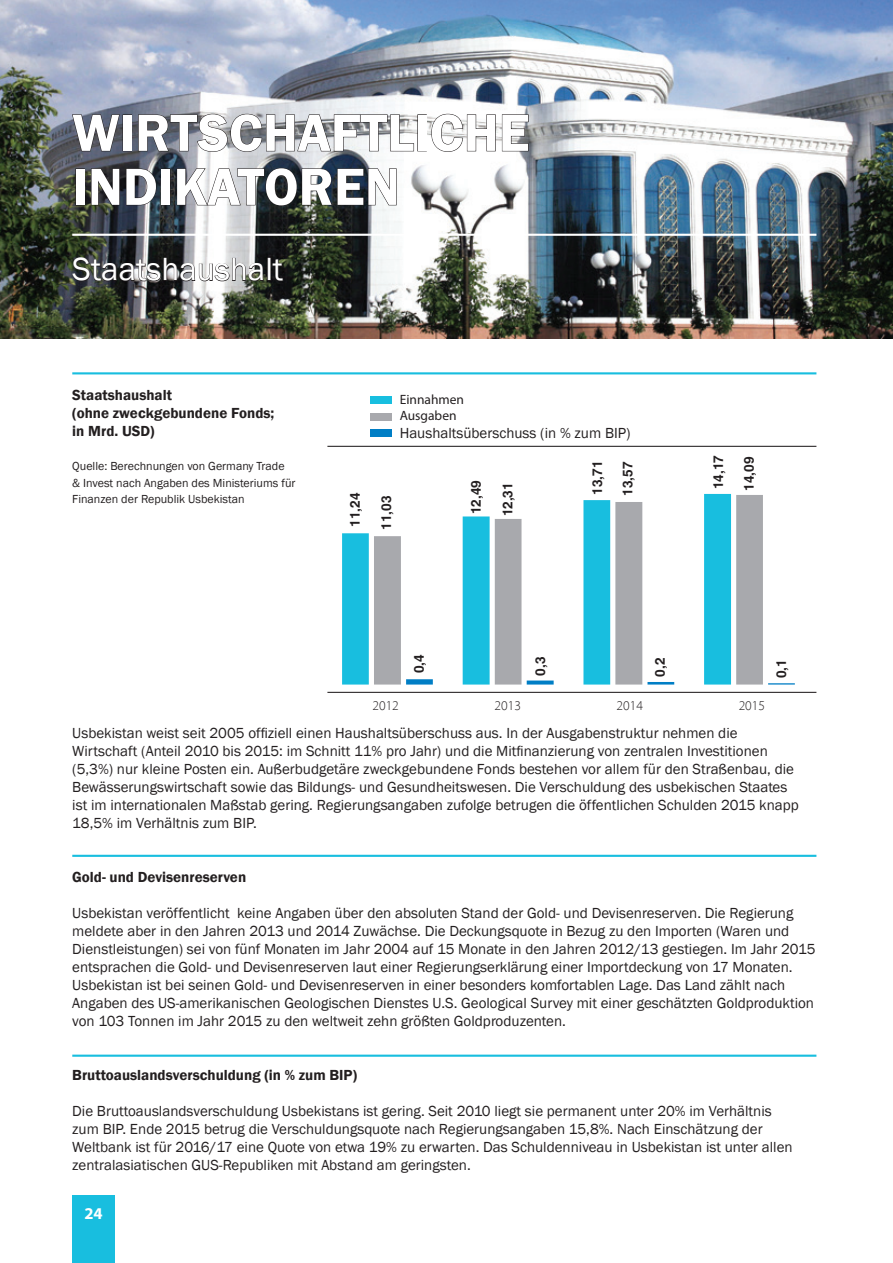
<style>
.page{position:relative;width:893px;height:1263px;background:#fff}
.page>*{position:absolute;margin:0;border:0;box-sizing:border-box;transform-origin:0 0}
.t1{font:600 54px/54px "Franklin Gothic";color:#fff}
.t2{font:33px "Franklin Gothic";color:#fff}
.t3{font:700 16.5px "Myriad Pro";color:#fff}
.t4{font:15px/18px "Franklin Gothic";color:#231f20}
.t5{font:600 15px/18px "Franklin Gothic";color:#231f20}
.t6{font:700 13.5px "K Helios";color:#231f20}
.t7{font:13.5px/16.5px "Myriad Pro";color:#231f20}
.t8{font:300 13.5px "Myriad Pro";color:#231f20}
.t9{font:12px/16.5px "Franklin Gothic";color:#231f20}
</style>
<div class="page">
<div style="left:72px;top:1195px;width:43px;height:68px;background:#18bedf"></div>
<img style="left:0;top:0;width:893px;height:338px">
<hr style="left:72px;top:234px;width:744px;height:2px;background:#fff">
<svg style="left:72px;top:114px;width:48px;height:38px;background:#505461"></svg>
<div style="left:123px;top:114px;width:9px;height:37px;border:1px solid #231f20"></div>
<svg style="left:138px;top:113px;width:276px;height:39px;background:#97999d"></svg>
<div style="left:417px;top:114px;width:10px;height:37px;border:1px solid #231f20"></div>
<svg style="left:431px;top:113px;width:65px;height:39px"></svg>
<svg style="left:502px;top:114px;width:27px;height:38px"></svg>
<div style="left:75px;top:168px;width:10px;height:37px;border:1px solid #231f20"></div>
<svg style="left:91px;top:168px;width:29px;height:38px"></svg>
<svg style="left:126px;top:168px;width:31px;height:38px"></svg>
<div style="left:161px;top:168px;width:9px;height:37px;border:1px solid #231f20"></div>
<svg style="left:176px;top:167px;width:221px;height:39px"></svg>
<svg style="left:72px;top:257px;width:192px;height:25px;background:#686969"></svg>
<div style="left:267px;top:258px;width:4px;height:23px;border:1px solid #231f20"></div>
<svg style="left:272px;top:259px;width:12px;height:23px"></svg>
<hr style="left:72px;top:372px;width:744px;height:2px;background:#18bedf">
<svg style="left:342px;top:494px;width:389px;height:190px;fill:#18bedf"></svg>
<svg style="left:374px;top:495px;width:389px;height:189px"></svg>
<svg style="left:406px;top:679px;width:389px;height:5px"></svg>
<hr style="left:327px;top:692px;width:489px;height:1px;background:#231f20">
<hr style="left:327px;top:446px;width:489px;height:1px;background:#231f20">
<div style="left:370px;top:396px;width:21px;height:7px;background:#18bedf"></div>
<div style="left:370px;top:413px;width:21px;height:7px;background:#a8a9ad"></div>
<div style="left:370px;top:430px;width:21px;height:7px;background:#007ec5"></div>
<hr style="left:72px;top:855px;width:744px;height:2px;background:#18bedf">
<hr style="left:72px;top:1054px;width:744px;height:3px;background:#18bedf">
<h1 class="t1" style="left:72px;top:106px;width:459px">WIRTSCHAFTLICHE<br>INDIKATOREN</h1>
<h2 class="t2" style="left:72px;top:249px;width:212px">Staatshaushalt</h2>
<p class="t5" style="left:72px;top:386px;width:204px">Staatshaushalt<br>(ohne zweckgebundene Fonds; in Mrd. USD)</p>
<p class="t9" style="left:72px;top:458px;width:225px">Quelle: Berechnungen von Germany Trade &amp; Invest nach Angaben des Ministeriums für<br>Finanzen der Republik Usbekistan</p>
<p class="t7" style="left:400px;top:391px;width:66px">Einnahmen<br>Ausgaben</p>
<p class="t4" style="left:400px;top:425px;width:232px">Haushaltsüberschuss (in % zum BIP)</p>
<p class="t6" style="left:347px;top:527px;width:36px;rotate:-90deg">11,24</p>
<p class="t6" style="left:379px;top:530px;width:36px;rotate:-90deg">11,03</p>
<p class="t6" style="left:468px;top:514px;width:36px;rotate:-90deg">12,49</p>
<p class="t6" style="left:500px;top:516px;width:36px;rotate:-90deg">12,31</p>
<p class="t6" style="left:589px;top:495px;width:36px;rotate:-90deg">13,71</p>
<p class="t6" style="left:620px;top:496px;width:36px;rotate:-90deg">13,57</p>
<p class="t6" style="left:711px;top:489px;width:36px;rotate:-90deg">14,17</p>
<p class="t6" style="left:741px;top:491px;width:36px;rotate:-90deg">14,09</p>
<p class="t6" style="left:411px;top:673px;width:20px;rotate:-90deg">0,4</p>
<p class="t6" style="left:532px;top:676px;width:20px;rotate:-90deg">0,3</p>
<p class="t6" style="left:652px;top:677px;width:20px;rotate:-90deg">0,2</p>
<p class="t8" style="left:372px;top:698px;width:28px">2012</p>
<p class="t8" style="left:495px;top:698px;width:28px">2013</p>
<p class="t8" style="left:617px;top:698px;width:28px">2014</p>
<p class="t8" style="left:739px;top:698px;width:28px">2015</p>
<p class="t6" style="left:773px;top:678px;width:20px;rotate:-90deg">0,1</p>
<p class="t4" style="left:72px;top:724px;width:728px">Usbekistan weist seit 2005 offiziell einen Haushaltsüberschuss aus. In der Ausgabenstruktur nehmen die Wirtschaft (Anteil 2010 bis 2015: im Schnitt 11% pro Jahr) und die Mitfinanzierung von zentralen Investitionen (5,3%) nur kleine Posten ein. Außerbudgetäre zweckgebundene Fonds bestehen vor allem für den Straßenbau, die Bewässerungswirtschaft sowie das Bildungs- und Gesundheitswesen. Die Verschuldung des usbekischen Staates ist im internationalen Maßstab gering. Regierungsangaben zufolge betrugen die öffentlichen Schulden 2015 knapp 18,5% im Verhältnis zum BIP.</p>
<p class="t5" style="left:72px;top:868px;width:175px">Gold- und Devisenreserven</p>
<p class="t4" style="left:72px;top:904px;width:745px">Usbekistan veröffentlicht keine Angaben über den absoluten Stand der Gold- und Devisenreserven. Die Regierung meldete aber in den Jahren 2013 und 2014 Zuwächse. Die Deckungsquote in Bezug zu den Importen (Waren und Dienstleistungen) sei von fünf Monaten im Jahr 2004 auf 15 Monate in den Jahren 2012/13 gestiegen. Im Jahr 2015 entsprachen die Gold- und Devisenreserven laut einer Regierungserklärung einer Importdeckung von 17 Monaten.<br>Usbekistan ist bei seinen Gold- und Devisenreserven in einer besonders komfortablen Lage. Das Land zählt nach Angaben des US-amerikanischen Geologischen Dienstes U.S. Geological Survey mit einer geschätzten Goldproduktion von 103 Tonnen im Jahr 2015 zu den weltweit zehn größten Goldproduzenten.</p>
<p class="t5" style="left:72px;top:1066px;width:286px">Bruttoauslandsverschuldung (in % zum BIP)</p>
<p class="t4" style="left:72px;top:1102px;width:722px">Die Bruttoauslandsverschuldung Usbekistans ist gering. Seit 2010 liegt sie permanent unter 20% im Verhältnis zum BIP. Ende 2015 betrug die Verschuldungsquote nach Regierungsangaben 15,8%. Nach Einschätzung der Weltbank ist für 2016/17 eine Quote von etwa 19% zu erwarten. Das Schuldenniveau in Usbekistan ist unter allen zentralasiatischen GUS-Republiken mit Abstand am geringsten.</p>
<p class="t3" style="left:84px;top:1203px;width:20px">24</p>
</div>
